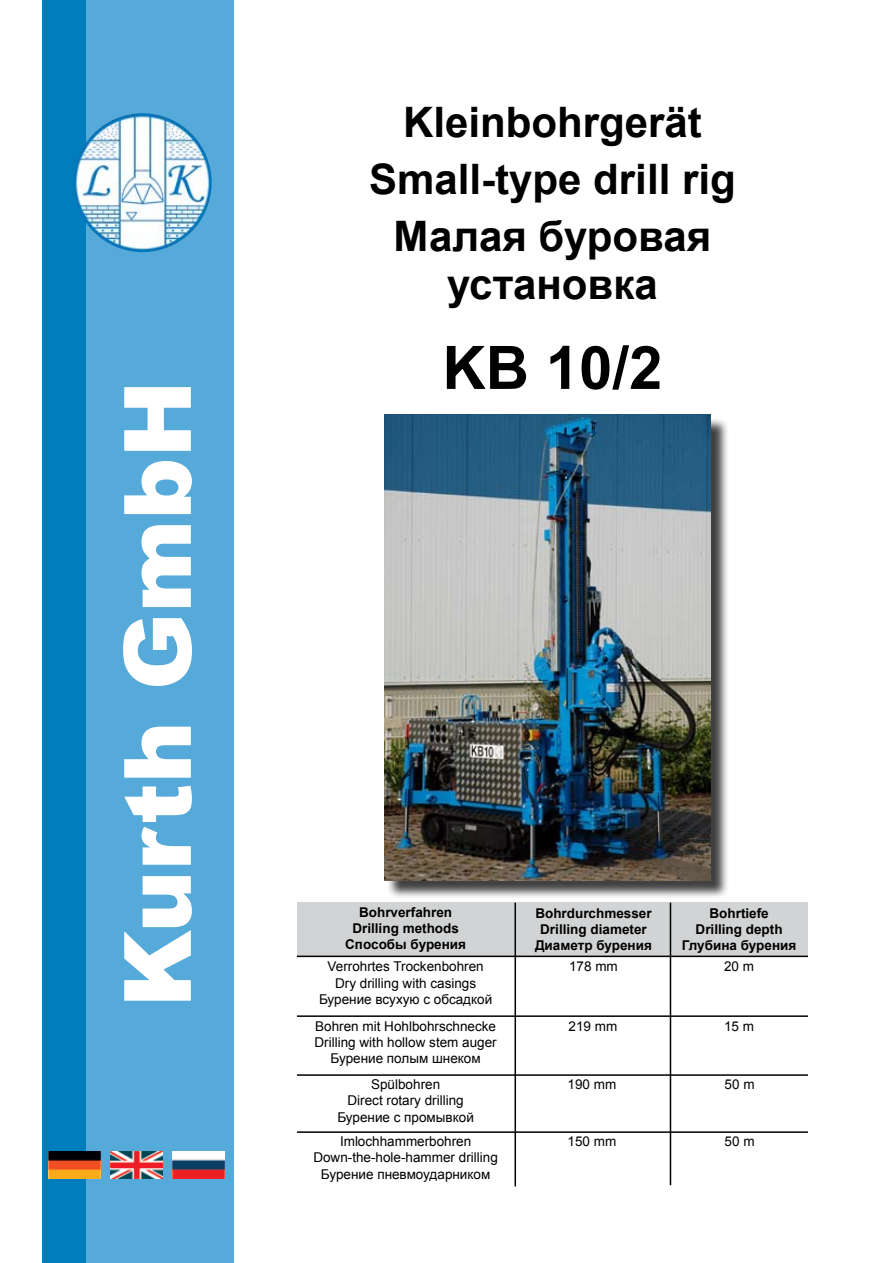
<style>
.page{position:relative;width:893px;height:1263px;background:#fff}
.page>*{position:absolute;margin:0;border:0;box-sizing:border-box;transform-origin:0 0}
.t1{font:900 93px "Arial";color:#fff}
.t2{font:700 60px "Arial";color:#000}
.t3{font:700 42px/57px "Arial";color:#000;text-align:center}
.t4{font:13.5px/16.2px "Arial";color:#000;text-align:center}
.t5{font:700 13.5px/16.2px "Arial";color:#000;text-align:center}
</style>
<div class="page">
<div style="left:74px;top:0;width:160px;height:1263px;background:#56aad9"></div>
<div style="left:43px;top:0;width:43px;height:1263px;background:#007dbd"></div>
<img style="left:73px;top:113px;width:139px;height:139px;border-radius:69px">
<img style="left:49px;top:1151px;width:52px;height:28px">
<img style="left:111px;top:1151px;width:51px;height:28px">
<img style="left:172px;top:1151px;width:52px;height:28px">
<div style="left:297px;top:903px;width:511px;height:54px;background:#d1d3d4"></div>
<hr style="left:297px;top:955px;width:511px;height:2px;background:#000">
<hr style="left:297px;top:1015px;width:511px;height:2px;background:#000">
<hr style="left:514px;top:903px;width:2px;height:283px;background:#000">
<hr style="left:670px;top:903px;width:1px;height:282px;background:#000">
<hr style="left:297px;top:1074px;width:511px;height:2px;background:#000">
<hr style="left:297px;top:1131px;width:511px;height:2px;background:#000">
<div style="left:387px;top:417px;width:350px;height:488px;background:#000;opacity:.75"></div>
<img style="left:384px;top:415px;width:327px;height:465px">
<h1 class="t1" style="left:90px;top:1007px;width:629px;rotate:-90deg">Kurth GmbH</h1>
<h3 class="t3" style="left:369px;top:95px;width:368px">Kleinbohrgerät<br>Small-type drill rig<br>Малая буровая</h3>
<h3 class="t3" style="left:447px;top:257px;width:212px">установка</h3>
<h2 class="t2" style="left:442px;top:328px;width:222px">KB 10/2</h2>
<p class="t5" style="left:345px;top:905px;width:122px">Bohrverfahren<br>Drilling methods<br>Спосoбы бурения</p>
<p class="t5" style="left:535px;top:905px;width:118px">Bohrdurchmesser<br>Drilling diameter<br>Диаметр бурения</p>
<p class="t5" style="left:682px;top:905px;width:116px">Bohrtiefe<br>Drilling depth<br>Глубина бурения</p>
<p class="t4" style="left:319px;top:959px;width:175px">Verrohrtes Trockenbohren<br>Dry drilling with casings<br>Бурение всухую с обсадкой</p>
<p class="t4" style="left:314px;top:1018px;width:184px">Bohren mit Hohlbohrschnecke<br>Drilling with hollow stem auger<br>Бурение полым шнеком</p>
<p class="t4" style="left:569px;top:959px;width:50px">178 mm</p>
<p class="t4" style="left:724px;top:959px;width:32px">20 m</p>
<p class="t4" style="left:569px;top:1018px;width:50px">219 mm</p>
<p class="t4" style="left:724px;top:1018px;width:32px">15 m</p>
<p class="t4" style="left:337px;top:1076px;width:138px">Spülbohren<br>Direct rotary drilling<br>Бурение с промывкой</p>
<p class="t4" style="left:567px;top:1076px;width:50px">190 mm</p>
<p class="t4" style="left:725px;top:1076px;width:32px">50 m</p>
<p class="t4" style="left:313px;top:1133px;width:186px">Imlochhammerbohren<br>Down-the-hole-hammer drilling<br>Бурение пневмоударником</p>
<p class="t4" style="left:567px;top:1133px;width:50px">150 mm</p>
<p class="t4" style="left:725px;top:1133px;width:32px">50 m</p>
</div>
